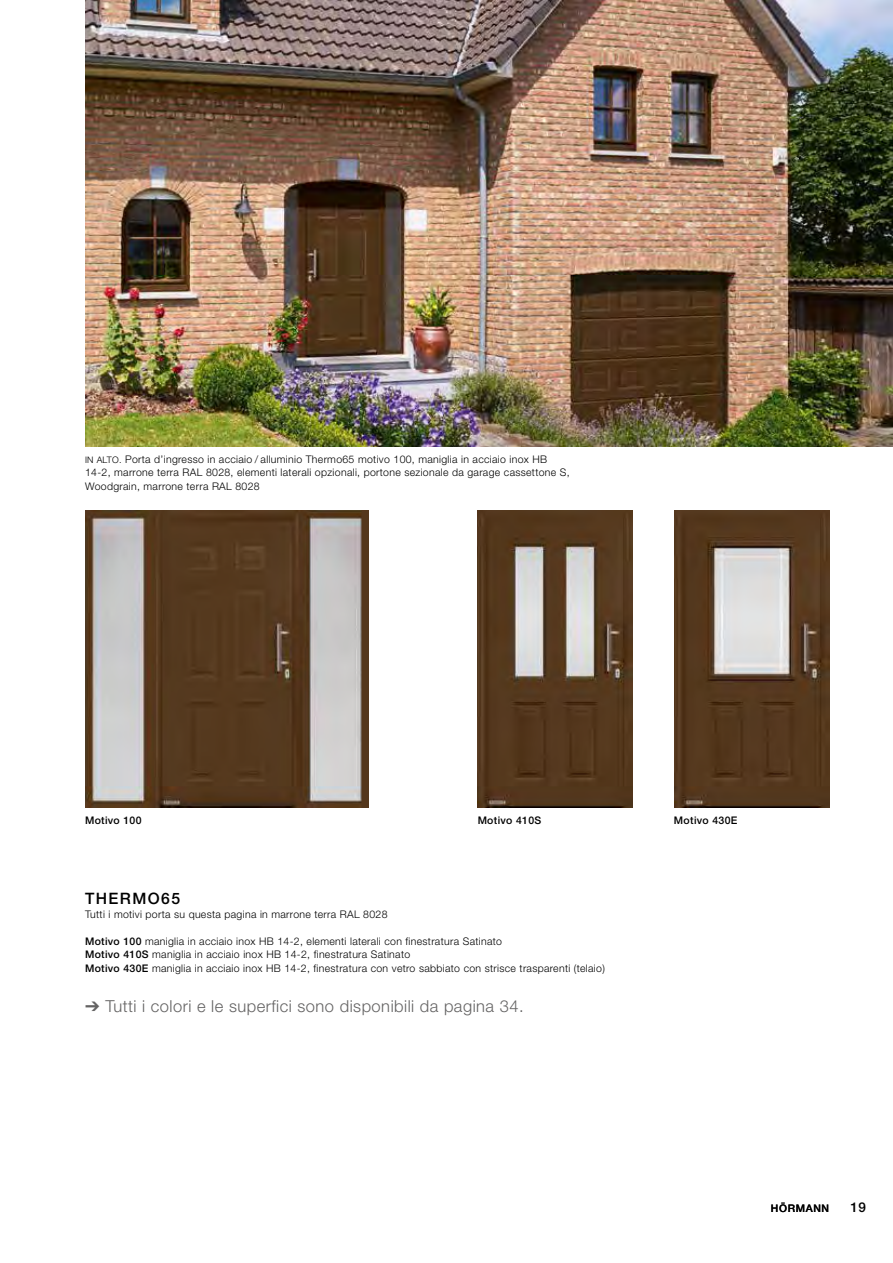
<style>
.page{position:relative;width:893px;height:1263px;background:#fff}
.page>*{position:absolute;margin:0;border:0;box-sizing:border-box;transform-origin:0 0}
.t1{font:300 16.5px "Hoermann Helvetica Neue";letter-spacing:.03em;color:#646363}
.t2{font:500 15.75px "Hoermann Helvetica Neue";letter-spacing:.09em;color:#000}
.t3{font:500 13.5px "Hoermann Helvetica Neue";color:#000}
.t4{font:300 10.5px/13.5px "Hoermann Helvetica Neue";letter-spacing:.03em;color:#000}
.t5{font:500 10.5px "Hoermann Helvetica Neue";letter-spacing:.03em;color:#000}
.t6{font:500 10.5px "Hoermann Helvetica Neue";letter-spacing:.06em;color:#000}
.s1{font-size:9px}
.s2{font-weight:500}
</style>
<div class="page">
<img style="left:674px;top:510px;width:155px;height:298px">
<img style="left:478px;top:510px;width:155px;height:298px">
<img style="left:85px;top:0;width:808px;height:446px">
<img style="left:85px;top:510px;width:283px;height:298px">
<p class="t4" style="left:85px;top:451px;width:486px"><span class="s1">IN ALTO.</span> Porta d’ingresso in acciaio / alluminio Thermo65 motivo 100, maniglia in acciaio inox HB<br>14-2, marrone terra RAL 8028, elementi laterali opzionali, portone sezionale da garage cassettone S,<br>Woodgrain, marrone terra RAL 8028</p>
<p class="t5" style="left:85px;top:813px;width:58px">Motivo 100</p>
<p class="t5" style="left:478px;top:813px;width:65px">Motivo 410S</p>
<p class="t5" style="left:674px;top:813px;width:65px">Motivo 430E</p>
<h2 class="t2" style="left:85px;top:888px;width:97px">THERMO65</h2>
<p class="t4" style="left:85px;top:906px;width:304px">Tutti i motivi porta su questa pagina in marrone terra RAL 8028</p>
<p class="t4" style="left:85px;top:933px;width:521px"><span class="s2">Motivo 100</span> maniglia in acciaio inox HB 14-2, elementi laterali con finestratura Satinato<br><span class="s2">Motivo 410S</span> maniglia in acciaio inox HB 14-2, finestratura Satinato<br><span class="s2">Motivo 430E</span> maniglia in acciaio inox HB 14-2, finestratura con vetro sabbiato con strisce trasparenti (telaio)</p>
<h1 class="t1" style="left:85px;top:995px;width:440px">➔ Tutti i colori e le superfici sono disponibili da pagina 34.</h1>
<p class="t6" style="left:771px;top:1201px;width:60px">HÖRMANN</p>
<p class="t3" style="left:850px;top:1198px;width:17px">19</p>
</div>
